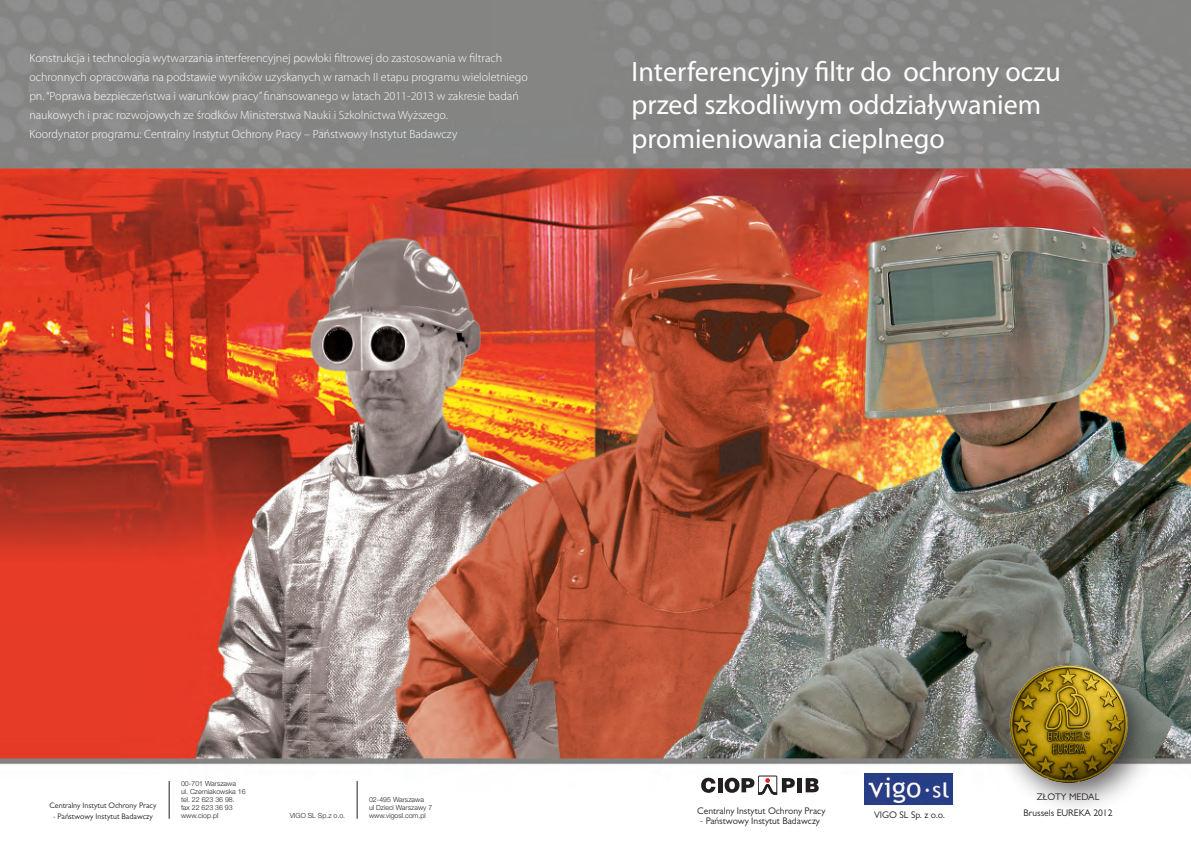
<style>
.page{position:relative;width:1191px;height:842px;background:#fff}
.page>*{position:absolute;margin:0;border:0;box-sizing:border-box;transform-origin:0 0}
.t1{font:28px "Myriad Pro";color:#fff}
.t2{font:300 12px "Myriad Pro";color:#fff}
.t3{font:9.6px "Gill Sans MT Pro";color:#231f20}
.t4{font:8px "Gill Sans MT Pro";color:#231f20}
.t5{font:300 7px "Helvetica Neue LT Pro";color:#231f20}
</style>
<div class="page">
<img style="left:0;top:0;width:1191px;height:819px">
<svg style="left:701px;top:778px;width:14px;height:15px"></svg>
<hr style="left:718px;top:778px;width:4px;height:14px;background:#231f20">
<svg style="left:805px;top:778px;width:13px;height:14px"></svg>
<div style="left:797px;top:778px;width:5px;height:14px;background:#231f20"></div>
<svg style="left:724px;top:776px;width:71px;height:19px"></svg>
<hr style="left:169px;top:781px;width:1px;height:38px;background:#231f20">
<hr style="left:357px;top:781px;width:1px;height:38px;background:#231f20">
<img style="left:864px;top:774px;width:88px;height:30px">
<div style="left:993px;top:648px;width:166px;height:167px;background:#231f20;opacity:.75"></div>
<img style="left:1005px;top:663px;width:125px;height:120px">
<p class="t2" style="left:29px;top:51px;width:474px">Konstrukcja i technologia wytwarzania interferencyjnej powłoki filtrowej do zastosowania w filtrach</p>
<p class="t2" style="left:29px;top:70px;width:500px">ochronnych opracowana na podstawie wyników uzyskanych w ramach II etapu programu wieloletniego</p>
<p class="t2" style="left:29px;top:89px;width:491px">pn. “Poprawa bezpieczeństwa i warunków pracy” finansowanego w latach 2011-2013 w zakresie badań</p>
<p class="t2" style="left:29px;top:108px;width:420px">naukowych i prac rozwojowych ze środków Ministerstwa Nauki i Szkolnictwa Wyższego.</p>
<p class="t2" style="left:29px;top:127px;width:429px">Koordynator programu: Centralny Instytut Ochrony Pracy – Państwowy Instytut Badawczy</p>
<p class="t1" style="left:631px;top:54px;width:431px">Interferencyjny filtr do ochrony oczu</p>
<p class="t1" style="left:631px;top:87px;width:411px">przed szkodliwym oddziaływaniem</p>
<p class="t1" style="left:631px;top:121px;width:315px">promieniowania cieplnego</p>
<p class="t5" style="left:181px;top:779px;width:56px">00-701 Warszawa</p>
<p class="t5" style="left:181px;top:787px;width:66px">ul. Czerniakowska 16</p>
<p class="t5" style="left:181px;top:795px;width:55px">tel. 22 623 36 98.</p>
<p class="t5" style="left:181px;top:803px;width:53px">fax 22 623 36 93</p>
<p class="t5" style="left:181px;top:811px;width:39px">www.ciop.pl</p>
<p class="t5" style="left:369px;top:795px;width:56px">02-495 Warszawa</p>
<p class="t5" style="left:369px;top:803px;width:65px">ul Dzieci Warszawy 7</p>
<p class="t5" style="left:369px;top:811px;width:58px">www.vigosl.com.pl</p>
<p class="t4" style="left:49px;top:800px;width:109px">Centralny Instytut Ochrony Pracy</p>
<p class="t4" style="left:53px;top:811px;width:101px">- Państwowy Instytut Badawczy</p>
<p class="t3" style="left:874px;top:809px;width:72px">VIGO SL Sp. z o.o.</p>
<p class="t3" style="left:697px;top:805px;width:130px">Centralny Instytut Ochrony Pracy</p>
<p class="t3" style="left:700px;top:815px;width:121px">- Państwowy Instytut Badawczy</p>
<p class="t5" style="left:290px;top:811px;width:57px">VIGO SL Sp.z o.o.</p>
<p class="t3" style="left:1036px;top:791px;width:64px">ZŁOTY MEDAL</p>
<p class="t3" style="left:1023px;top:807px;width:90px">Brussels EUREKA 2012</p>
</div>
